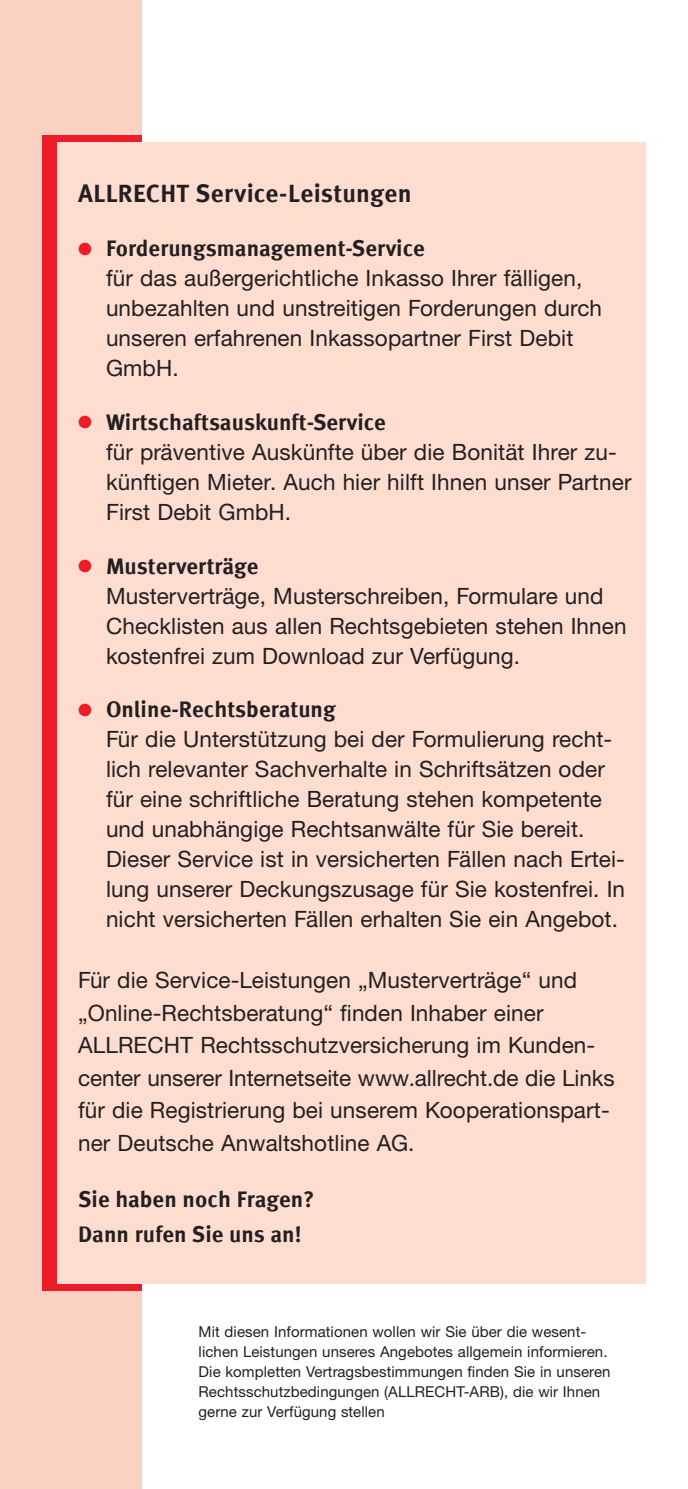
<style>
.page{position:relative;width:688px;height:1489px;background:#fff}
.page>*{position:absolute;margin:0;border:0;box-sizing:border-box;transform-origin:0 0}
.t1{font:700 25px "Meta Offc Pro";letter-spacing:.015em;color:#231f20}
.t2{font:22.5px/30px "Helvetica Neue LTW1 G";letter-spacing:.005em;color:#231f20}
.t3{font:700 22.5px/35px "Meta Offc Pro";letter-spacing:.005em;color:#231f20}
.t4{font:15px/20px "Helvetica Neue LTW1 G";letter-spacing:.005em;color:#231f20}
.s1{color:#ee1c28}
</style>
<div class="page">
<div style="left:0;top:0;width:142px;height:1488px;background:#fbd2c2"></div>
<div style="left:43px;top:135px;width:99px;height:1155px;background:#ee1c28"></div>
<div style="left:57px;top:142px;width:588px;height:1141px;background:#fdddcf"></div>
<p class="t1" style="left:78px;top:174px;width:335px">ALLRECHT Service-Leistungen</p>
<p class="t3" style="left:78px;top:229px;width:348px"><span class="s1">●</span> Forderungsmanagement-Service</p>
<p class="t2" style="left:106px;top:263px;width:497px">für das außergerichtliche Inkasso Ihrer fälligen, unbezahlten und unstreitigen Forderungen durch unseren erfahrenen Inkassopartner First Debit GmbH.</p>
<p class="t3" style="left:78px;top:403px;width:309px"><span class="s1">●</span> Wirtschaftsauskunft-Service</p>
<p class="t2" style="left:106px;top:436px;width:527px">für präventive Auskünfte über die Bonität Ihrer zu&shy;künftigen Mieter. Auch hier hilft Ihnen unser Partner<br>First Debit GmbH.</p>
<p class="t3" style="left:78px;top:546px;width:182px"><span class="s1">●</span> Musterverträge</p>
<p class="t2" style="left:106px;top:580px;width:522px">Musterverträge, Musterschreiben, Formulare und<br>Checklisten aus allen Rechtsgebieten stehen Ihnen kostenfrei zum Download zur Verfügung.</p>
<p class="t3" style="left:78px;top:690px;width:259px"><span class="s1">●</span> Online-Rechtsberatung</p>
<p class="t2" style="left:106px;top:724px;width:520px">Für die Unterstützung bei der Formulierung recht&shy;lich relevanter Sachverhalte in Schriftsätzen oder für eine schriftliche Beratung stehen kompetente und unabhängige Rechtsanwälte für Sie bereit.<br>Dieser Service ist in versicherten Fällen nach Ertei&shy;lung unserer Deckungszusage für Sie kostenfrei. In nicht versicherten Fällen erhalten Sie ein Angebot.</p>
<p class="t2" style="left:78px;top:963px;width:538px;line-height:32.5px">Für die Service-Leistungen „Musterverträge“ und „Online-Rechtsberatung“ finden Inhaber einer ALLRECHT Rechtsschutzversicherung im Kunden&shy;center unserer Internetseite www.allrecht.de die Links für die Registrierung bei unserem Kooperationspart&shy;ner Deutsche Anwaltshotline AG.</p>
<p class="t3" style="left:78px;top:1180px;width:238px">Sie haben noch Fragen?<br>Dann rufen Sie uns an!</p>
<p class="t4" style="left:198px;top:1320px;width:413px">Mit diesen Informationen wollen wir Sie über die wesent&shy;lichen Leistungen unseres Angebotes allgemein informieren.<br>Die kompletten Vertragsbestimmungen finden Sie in unseren Rechtsschutzbedingungen (ALLRECHT-ARB), die wir Ihnen gerne zur Verfügung stellen</p>
</div>
